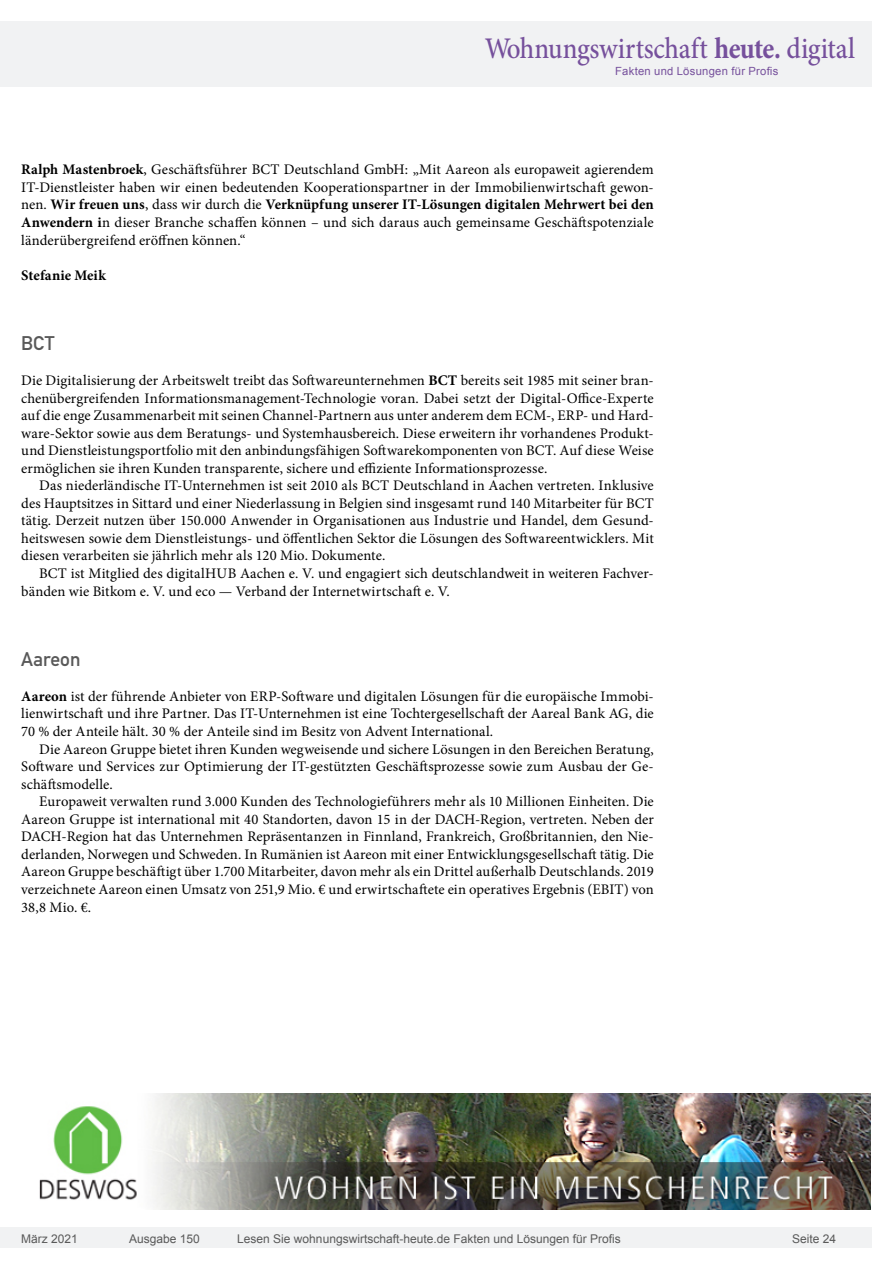
<style>
.page{position:relative;width:893px;height:1263px;background:#fff}
.page>*{position:absolute;margin:0;border:0;box-sizing:border-box;transform-origin:0 0}
.t1{font:500 30px "Minion Pro";letter-spacing:-.005em;color:#76509c;scale:.9 1}
.Überschrift_Grau{font:19.5px "DIN Mittelschrift";color:#595959}
.Fliesstext{font:14.7px/17.5px "Minion Pro";letter-spacing:.005em;color:#000;text-align:justify}
.Fließtext_erste_Zeil{font:14.7px/17.5px "Minion Pro";letter-spacing:.005em;color:#000;text-align:justify}
.AUTOR{font:700 14.7px "Minion Pro";color:#000}
.t2{font:12px "Arial";color:#595959}
.t3{font:11.25px "Arial";letter-spacing:.025em;color:#76509c}
.s1{font-weight:700}
</style>
<div class="page">
<div style="left:0;top:1227px;width:872px;height:20px;background:#f1f2f3"></div>
<div style="left:0;top:21px;width:872px;height:66px;background:#f1f2f3"></div>
<img style="left:39px;top:1093px;width:831px;height:117px">
<h1 class="t1" style="left:485px;top:28px;width:413px">Wohnungswirtschaft <span class="s1">heute.</span> digital</h1>
<p class="t3" style="left:615px;top:63px;width:165px">Fakten und Lösungen für Profis</p>
<p class="Fließtext_erste_Zeil" style="left:21px;top:161px;width:634px"><span class="s1">Ralph Mastenbroek</span>, Geschäftsführer BCT Deutschland GmbH: „Mit Aareon als europaweit agierendem IT-Dienstleister haben wir einen bedeutenden Kooperationspartner in der Immobilienwirtschaft gewon&shy;nen. <span class="s1">Wir freuen uns</span>, dass wir durch die <span class="s1">Verknüpfung unserer IT-Lösungen digitalen Mehrwert bei den Anwendern i</span>n dieser Branche schaffen können – und sich daraus auch gemeinsame Geschäftspotenziale länderübergreifend eröffnen können.“</p>
<p class="AUTOR" style="left:21px;top:265px;width:86px">Stefanie Meik</p>
<p class="Überschrift_Grau" style="left:21px;top:332px;width:35px">BCT</p>
<p class="Fließtext_erste_Zeil" style="left:21px;top:372px;width:634px">Die Digitalisierung der Arbeitswelt treibt das Softwareunternehmen <span class="s1">BCT</span> bereits seit 1985 mit seiner bran&shy;chenübergreifenden Informationsmanagement-Technologie voran. Dabei setzt der Digital-Office-Experte auf die enge Zusammenarbeit mit seinen Channel-Partnern aus unter anderem dem ECM-, ERP- und Hard&shy;ware-Sektor sowie aus dem Beratungs- und Systemhausbereich. Diese erweitern ihr vorhandenes Produkt&shy;und Dienstleistungsportfolio mit den anbindungsfähigen Softwarekomponenten von BCT. Auf diese Weise ermöglichen sie ihren Kunden transparente, sichere und effiziente Informationsprozesse.</p>
<p class="Fliesstext" style="left:21px;top:477px;width:634px;text-indent:18px">Das niederländische IT-Unternehmen ist seit 2010 als BCT Deutschland in Aachen vertreten. Inklusive des Hauptsitzes in Sittard und einer Niederlassung in Belgien sind insgesamt rund 140 Mitarbeiter für BCT tätig. Derzeit nutzen über 150.000 Anwender in Organisationen aus Industrie und Handel, dem Gesund&shy;heitswesen sowie dem Dienstleistungs- und öffentlichen Sektor die Lösungen des Softwareentwicklers. Mit diesen verarbeiten sie jährlich mehr als 120 Mio. Dokumente.</p>
<p class="Fliesstext" style="left:21px;top:565px;width:634px;text-indent:18px">BCT ist Mitglied des digitalHUB Aachen e. V. und engagiert sich deutschlandweit in weiteren Fachver&shy;bänden wie Bitkom e. V. und eco — Verband der Internetwirtschaft e. V.</p>
<p class="Überschrift_Grau" style="left:21px;top:647px;width:61px">Aareon</p>
<p class="Fließtext_erste_Zeil" style="left:21px;top:687px;width:634px"><span class="s1">Aareon</span> ist der führende Anbieter von ERP-Software und digitalen Lösungen für die europäische Immobi&shy;lienwirtschaft und ihre Partner. Das IT-Unternehmen ist eine Tochtergesellschaft der Aareal Bank AG, die 70 % der Anteile hält. 30 % der Anteile sind im Besitz von Advent International.</p>
<p class="Fliesstext" style="left:21px;top:740px;width:634px;text-indent:18px">Die Aareon Gruppe bietet ihren Kunden wegweisende und sichere Lösungen in den Bereichen Beratung, Software und Services zur Optimierung der IT-gestützten Geschäftsprozesse sowie zum Ausbau der Ge&shy;schäftsmodelle.</p>
<p class="Fliesstext" style="left:21px;top:793px;width:634px;text-indent:18px">Europaweit verwalten rund 3.000 Kunden des Technologieführers mehr als 10 Millionen Einheiten. Die Aareon Gruppe ist international mit 40 Standorten, davon 15 in der DACH-Region, vertreten. Neben der DACH-Region hat das Unternehmen Repräsentanzen in Finnland, Frankreich, Großbritannien, den Nie&shy;derlanden, Norwegen und Schweden. In Rumänien ist Aareon mit einer Entwicklungsgesellschaft tätig. Die Aareon Gruppe beschäftigt über 1.700 Mitarbeiter, davon mehr als ein Drittel außerhalb Deutschlands. 2019 verzeichnete Aareon einen Umsatz von 251,9 Mio. € und erwirtschaftete ein operatives Ergebnis (EBIT) von 38,8 Mio. €.</p>
<p class="t2" style="left:21px;top:1230px;width:58px">März 2021</p>
<p class="t2" style="left:129px;top:1230px;width:72px">Ausgabe 150</p>
<p class="t2" style="left:237px;top:1230px;width:385px">Lesen Sie wohnungswirtschaft-heute.de Fakten und Lösungen für Profis</p>
<p class="t2" style="left:792px;top:1231px;width:46px">Seite 24</p>
</div>
